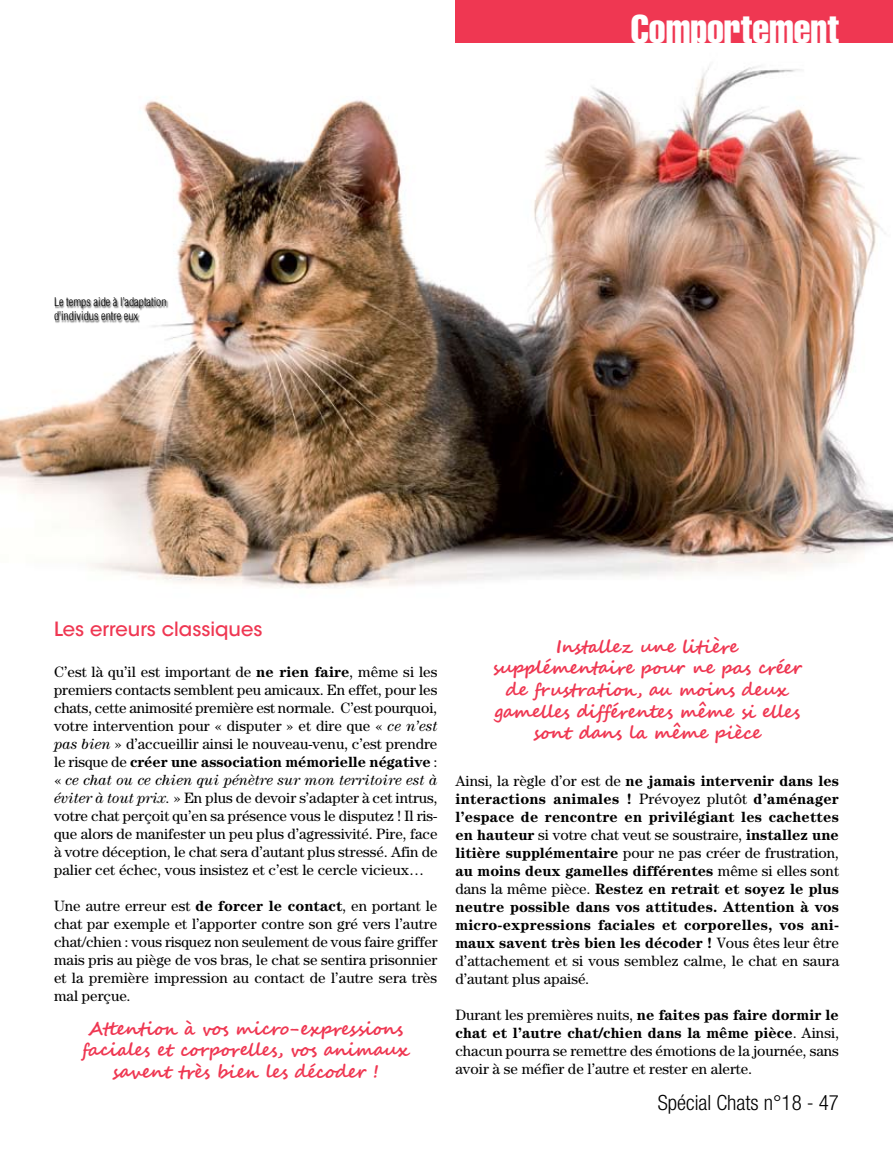
<style>
.page{position:relative;width:893px;height:1149px;background:#fff}
.page>*{position:absolute;margin:0;border:0;box-sizing:border-box;transform-origin:0 0}
.t1{font:39.3px "Helvetica LT Std Comp";color:#fff}
.t2{font:300 condensed 21px "Helvetica Neue LT Pro";color:#000}
.t3{font:500 19.5px "ITC Avant Garde Std";color:#ef3752}
.t4{font:700 18px/21.6px "Segoe Script";letter-spacing:-.02em;color:#ef3752;text-align:center}
.t5{font:15px/18px "Century Std";color:#000;text-align:justify}
.t6{font:700 15px/18px "Century Std";color:#000;text-align:justify}
.t7{font:300 condensed 11.7px/14px "Helvetica LT Std";color:#000}
.s1{font-weight:700}
.s2{font-style:italic}
.s3{font-weight:400}
</style>
<div class="page">
<img style="left:0;top:66px;width:893px;height:522px">
<div style="left:455px;top:0;width:438px;height:43px;background:#ef3752"></div>
<div style="left:55px;top:298px;width:133px;height:36px;background:#000;opacity:.75"></div>
<p class="t7" style="left:54px;top:295px;width:114px">Le temps aide à l’adaptation d’individus entre eux</p>
<h1 class="t1" style="left:631px;top:4px;width:210px">Comportement</h1>
<h3 class="t3" style="left:54px;top:616px;width:210px">Les erreurs classiques</h3>
<p class="t5" style="left:54px;top:662px;width:385px">C’est là qu’il est important de <span class="s1">ne rien faire</span>, même si les premiers contacts semblent peu amicaux. En effet, pour les chats, cette animosité première est normale. C’est pourquoi, votre intervention pour « disputer » et dire que « <span class="s2">ce n’est pas bien</span> » d’accueillir ainsi le nouveau-venu, c’est prendre le risque de <span class="s1">créer une association mémorielle négative</span> : « <span class="s2">ce chat ou ce chien qui pénètre sur mon territoire est à éviter à tout prix.</span> » En plus de devoir s’adapter à cet intrus, votre chat perçoit qu’en sa présence vous le disputez ! Il ris&shy;que alors de manifester un peu plus d’agressivité. Pire, face à votre déception, le chat sera d’autant plus stressé. Afin de palier cet échec, vous insistez et c’est le cercle vicieux…</p>
<p class="t5" style="left:54px;top:896px;width:385px">Une autre erreur est <span class="s1">de forcer le contact</span>, en portant le chat par exemple et l’apporter contre son gré vers l’autre chat/chien : vous risquez non seulement de vous faire griffer mais pris au piège de vos bras, le chat se sentira prisonnier et la première impression au contact de l’autre sera très mal perçue.</p>
<p class="t4" style="left:82px;top:1017px;width:330px">Attention à vos micro-expressions faciales et corporelles, vos animaux savent très bien les décoder !</p>
<p class="t4" style="left:492px;top:635px;width:311px">Installez une litière supplémentaire pour ne pas créer de frustration, au moins deux gamelles différentes même si elles sont dans la même pièce</p>
<p class="t6" style="left:455px;top:771px;width:385px"><span class="s3">Ainsi, la règle d’or est de</span> ne jamais intervenir dans les interactions animales ! <span class="s3">Prévoyez plutôt</span> d’aménager l’espace de rencontre en privilégiant les cachettes en hauteur <span class="s3">si votre chat veut se soustraire,</span> installez une litière supplémentaire <span class="s3">pour ne pas créer de frustration, </span>au moins deux gamelles différentes <span class="s3">même si elles sont dans la même pièce.</span> Restez en retrait et soyez le plus neutre possible dans vos attitudes. Attention à vos micro-expressions faciales et corporelles, vos ani&shy;maux savent très bien les décoder ! <span class="s3">Vous êtes leur être d’attachement et si vous semblez calme, le chat en saura d’autant plus apaisé.</span></p>
<p class="t5" style="left:455px;top:1005px;width:385px">Durant les premières nuits, <span class="s1">ne faites pas faire dormir le chat et l’autre chat/chien dans la même pièce</span>. Ainsi, chacun pourra se remettre des émotions de la journée, sans avoir à se méfier de l’autre et rester en alerte.</p>
<h2 class="t2" style="left:658px;top:1090px;width:183px">Spécial Chats n°18 - 47</h2>
</div>
